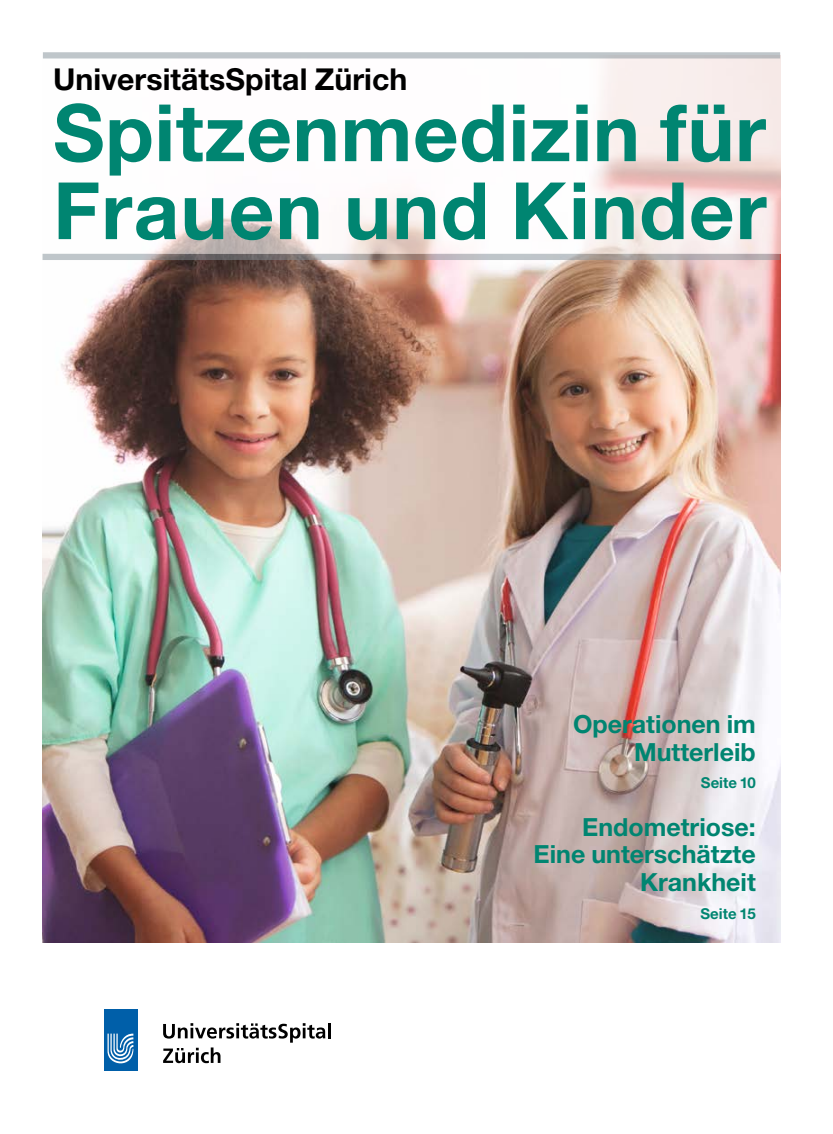
<style>
.page{position:relative;width:833px;height:1134px;background:#fff}
.page>*{position:absolute;margin:0;border:0;box-sizing:border-box;transform-origin:0 0}
.t1{font:700 79.25px/78px "Helvetica Neue LT Std";letter-spacing:.01em;color:#008571}
.t2{font:700 30.25px "Helvetica Neue LT Std";color:#000}
.t3{font:700 25px/27.5px "Helvetica Neue LT Std";color:#008571;text-align:right}
.t4{font:700 15px "Helvetica Neue LT Std";color:#008571}
</style>
<div class="page">
<img style="left:43px;top:260px;width:737px;height:683px">
<svg style="left:43px;top:58px;width:737px;height:196px"></svg>
<div style="left:43px;top:52px;width:737px;height:6px;background:#bfc6ca"></div>
<svg style="left:43px;top:254px;width:737px;height:6px;background:#a6a1a2"></svg>
<div style="left:104px;top:1009px;width:33px;height:62px;background:#005fa9"></div>
<svg style="left:107px;top:1033px;width:27px;height:31px"></svg>
<svg style="left:163px;top:1023px;width:162px;height:40px"></svg>
<hr style="left:328px;top:1023px;width:3px;height:15px;background:#000">
<p class="t2" style="left:53px;top:60px;width:356px">UniversitätsSpital Zürich</p>
<h1 class="t1" style="left:53px;top:92px;width:715px">Spitzenmedizin für<br>Frauen und Kinder</h1>
<p class="t3" style="left:573px;top:710px;width:184px">Operationen im<br>Mutterleib</p>
<p class="t4" style="left:701px;top:774px;width:56px">Seite 10</p>
<p class="t3" style="left:533px;top:813px;width:224px">Endometriose:<br>Eine unterschätzte<br>Krankheit</p>
<p class="t4" style="left:700px;top:904px;width:57px">Seite 15</p>
</div>
